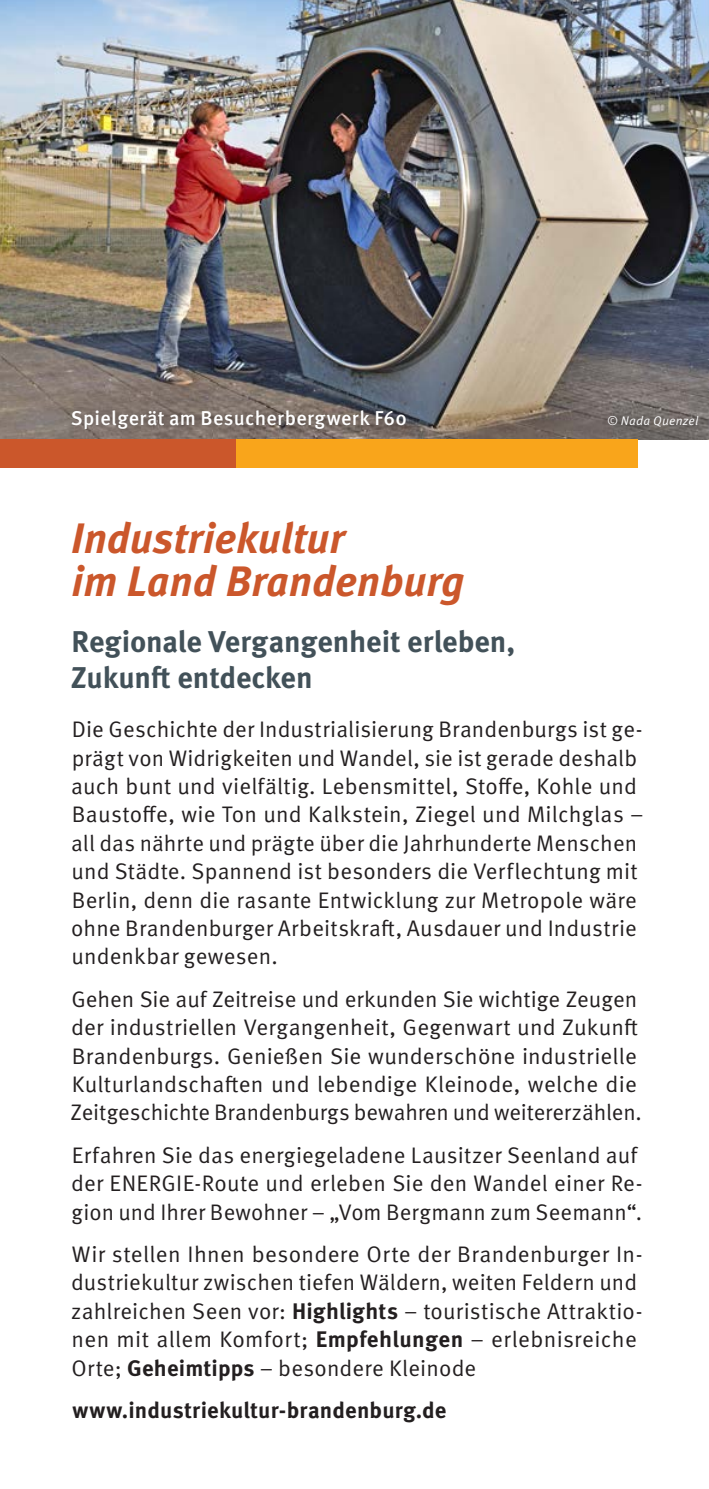
<style>
.page{position:relative;width:709px;height:1489px;background:#fff}
.page>*{position:absolute;margin:0;border:0;box-sizing:border-box;transform-origin:0 0}
.t1{font:italic 700 42.5px/42.5px "Meta Pro";letter-spacing:-.005em;color:#cb572b}
.t2{font:700 30px/35.5px "Meta Pro";letter-spacing:-.005em;color:#425159}
.t3{font:22.5px/28.2px "Meta Pro Norm";letter-spacing:.005em;color:#231f20}
.t4{font:700 22.5px "Meta Pro";letter-spacing:.005em;color:#231f20}
.t5{font:500 20px "Meta Pro";letter-spacing:.015em;color:#fff}
.t6{font:12.5px "Meta Pro Norm Ita";letter-spacing:.02em;color:#fff}
.s1{font-family:"Meta Pro";font-weight:700}
</style>
<div class="page">
<hr style="left:708px;top:1148px;width:1px;height:340px;background:#d0d6db">
<img style="left:0;top:0;width:709px;height:439px">
<div style="left:600px;top:409px;width:105px;height:25px;background:#231f20;opacity:.4"></div>
<div style="left:65px;top:403px;width:348px;height:33px;background:#231f20;opacity:.4"></div>
<div style="left:235px;top:439px;width:403px;height:29px;background:#f9a51b"></div>
<div style="left:0;top:439px;width:235px;height:29px;background:#cb572b"></div>
<p class="t5" style="left:71px;top:403px;width:338px">Spielgerät am Besucherbergwerk F60</p>
<p class="t6" style="left:607px;top:411px;width:93px">© Nada Quenzel</p>
<h1 class="t1" style="left:71px;top:514px;width:395px">Industriekultur<br>im Land Brandenburg</h1>
<h2 class="t2" style="left:71px;top:622px;width:446px">Regionale Vergangenheit erleben,<br>Zukunft entdecken</h2>
<p class="t3" style="left:71px;top:714px;width:574px">Die Geschichte der Industrialisierung Brandenburgs ist ge&shy;prägt von Widrigkeiten und Wandel, sie ist gerade deshalb auch bunt und vielfältig. Lebensmittel, Stoffe, Kohle und Baustoffe, wie Ton und Kalkstein, Ziegel und Milchglas – all das nährte und prägte über die Jahrhunderte Menschen und Städte. Spannend ist besonders die Verflechtung mit Berlin, denn die rasante Entwicklung zur Metropole wäre ohne Brandenburger Arbeitskraft, Ausdauer und Industrie undenkbar gewesen.</p>
<p class="t3" style="left:70px;top:983px;width:573px">Gehen Sie auf Zeitreise und erkunden Sie wichtige Zeugen der industriellen Vergangenheit, Gegenwart und Zukunft Brandenburgs. Genießen Sie wunderschöne industrielle Kulturlandschaften und lebendige Kleinode, welche die Zeitgeschichte Brandenburgs bewahren und weitererzählen.</p>
<p class="t3" style="left:71px;top:1139px;width:573px">Erfahren Sie das energiegeladene Lausitzer Seenland auf der ENERGIE-Route und erleben Sie den Wandel einer Re&shy;gion und Ihrer Bewohner – „Vom Bergmann zum Seemann“.</p>
<p class="t3" style="left:71px;top:1238px;width:573px">Wir stellen Ihnen besondere Orte der Brandenburger In&shy;dustriekultur zwischen tiefen Wäldern, weiten Feldern und zahlreichen Seen vor: <span class="s1">Highlights</span> – touristische Attraktio&shy;nen mit allem Komfort; <span class="s1">Empfehlungen</span> – erlebnisreiche Orte; <span class="s1">Geheimtipps</span> – besondere Kleinode</p>
<p class="t4" style="left:72px;top:1392px;width:375px">www.industriekultur-brandenburg.de</p>
</div>
